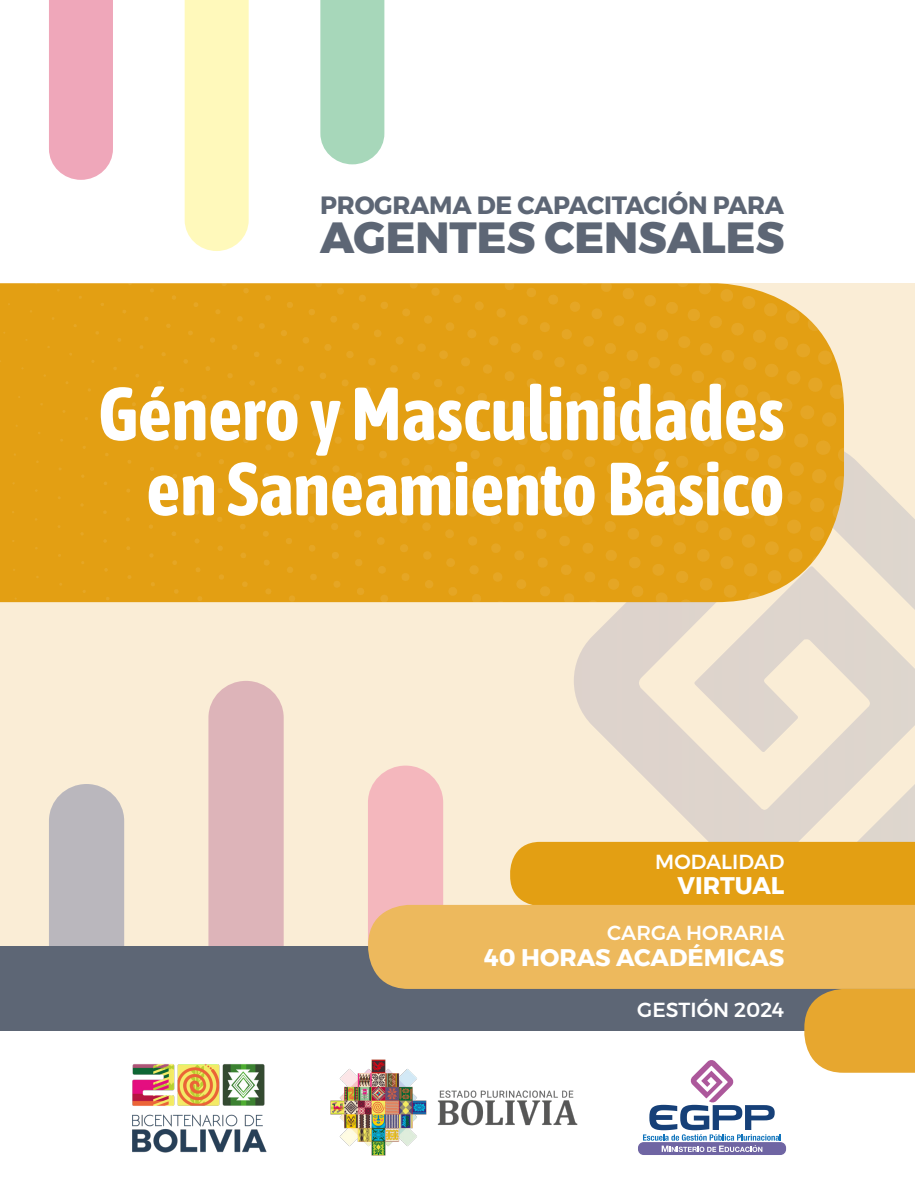
<style>
.page{position:relative;width:915px;height:1191px;background:#fff}
.page>*{position:absolute;margin:0;border:0;box-sizing:border-box;transform-origin:0 0}
.t1{font:700 75px/75px "Asap Condensed";color:#fff;text-align:right}
.t2{font:800 43.5px "Montserrat";color:#5d6675}
.t3{font:700 24.9px "Montserrat";letter-spacing:-.01em;color:#5d6675}
.t4{font:700 24px "Montserrat";color:#fff}
.t5{font:500 20.25px "Montserrat";color:#fff}
</style>
<div class="page">
<div style="left:0;top:283px;width:914px;height:740px;background:#faedd6"></div>
<svg style="left:573px;top:443px;width:341px;height:399px"></svg>
<div style="left:49px;top:784px;width:75px;height:163px;background:#bab7bd"></div>
<div style="left:208px;top:681px;width:75px;height:266px;background:#ddb4b9"></div>
<div style="left:368px;top:765px;width:75px;height:140px;background:#f4b7bd"></div>
<img style="left:0;top:283px;width:843px;height:319px">
<div style="left:0;top:947px;width:914px;height:84px;background:#5d6675"></div>
<div style="left:639px;top:1143px;width:145px;height:10px;background:#6f65a3;border-radius:4px"></div>
<div style="left:637px;top:1142px;width:148px;height:13px;border:2px solid #6f65a3;border-radius:4px"></div>
<svg style="left:642px;top:1060px;width:138px;height:92px"></svg>
<img style="left:330px;top:1059px;width:247px;height:97px">
<img style="left:132px;top:1064px;width:135px;height:88px">
<div style="left:510px;top:842px;width:404px;height:63px;background:#e39f13"></div>
<div style="left:368px;top:905px;width:546px;height:84px;background:#edb95d"></div>
<svg style="left:804px;top:989px;width:110px;height:83px;background:#e2a738"></svg>
<div style="left:320px;top:0;width:64px;height:164px;background:#a7d7ba"></div>
<svg style="left:184px;top:0;width:64px;height:251px;background:#fff9bf"></svg>
<div style="left:49px;top:0;width:64px;height:180px;background:#efa7ba"></div>
<p class="t3" style="left:320px;top:185px;width:465px">PROGRAMA DE CAPACITACIÓN PARA</p>
<p class="t2" style="left:320px;top:202px;width:465px">AGENTES CENSALES</p>
<p class="t1" style="left:98px;top:372px;width:687px">Género y Masculinidades en Saneamiento Básico</p>
<p class="t5" style="left:655px;top:846px;width:131px">MODALIDAD</p>
<p class="t4" style="left:677px;top:866px;width:108px">VIRTUAL</p>
<p class="t5" style="left:607px;top:917px;width:179px">CARGA HORARIA</p>
<p class="t4" style="left:484px;top:938px;width:301px">40 HORAS ACADÉMICAS</p>
<p class="t5" style="left:637px;top:993px;width:149px">GESTIÓN 2024</p>
</div>
